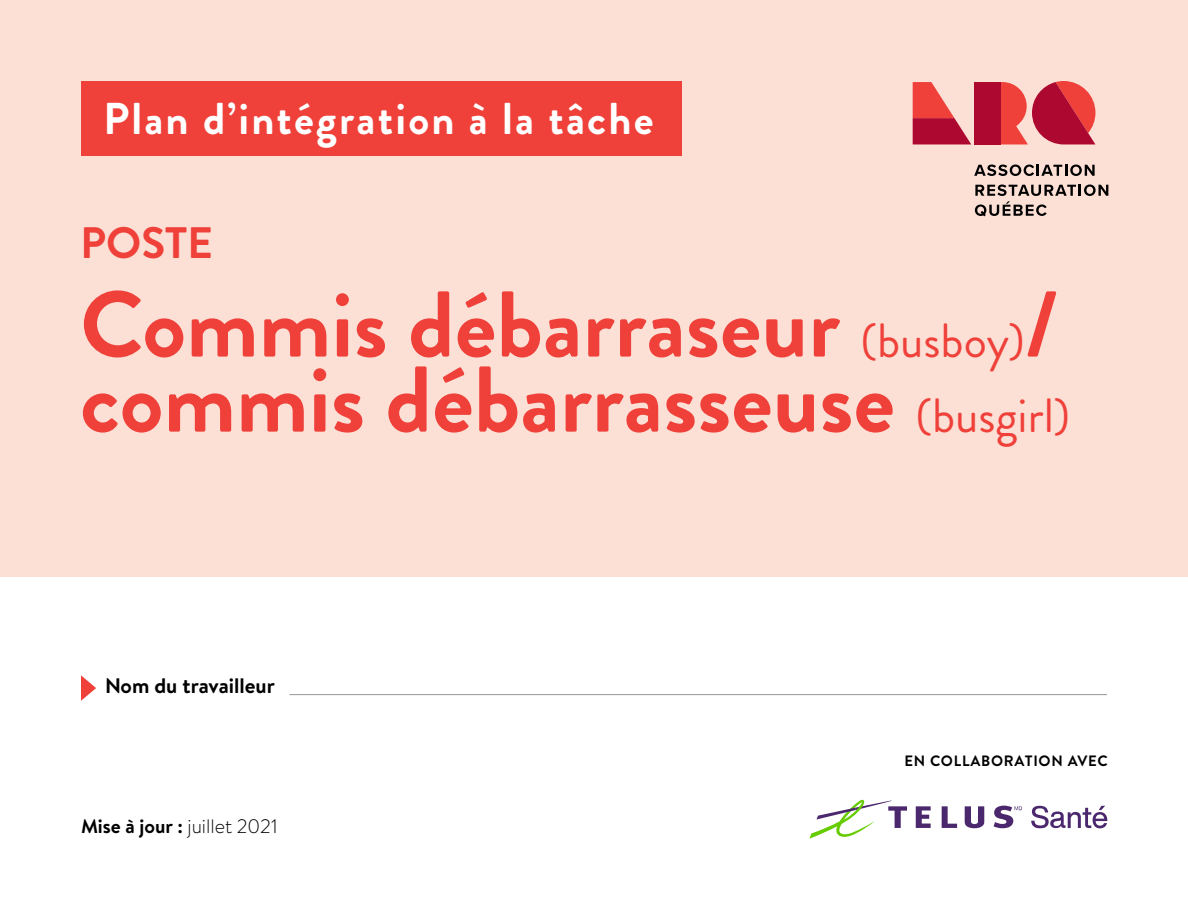
<style>
.page{position:relative;width:1188px;height:918px;background:#fff}
.page>*{position:absolute;margin:0;border:0;box-sizing:border-box;transform-origin:0 0}
.t1{font:700 93.15px/75px "Brandon Grotesque";color:#ef413a}
.t2{font:700 44.55px "Brandon Grotesque";letter-spacing:.05em;color:#fff}
.t3{font:700 43.95px "Brandon Grotesque";color:#ef413a}
.t4{font:700 21px "Brandon Text";color:#000}
.t5{font:300 19.5px "Brandon Text";color:#000}
.t6{font:700 15px "Brandon Text";letter-spacing:.05em;color:#000}
.s1{font-weight:400;font-size:48px}
.s2{font-weight:700}
</style>
<div class="page">
<div style="left:0;top:0;width:1188px;height:577px;background:#fce0d6"></div>
<svg style="left:81px;top:675px;width:15px;height:26px"></svg>
<svg style="left:974px;top:165px;width:121px;height:11px"></svg>
<svg style="left:975px;top:185px;width:133px;height:31px"></svg>
<svg style="left:1001px;top:81px;width:94px;height:63px"></svg>
<div style="left:974px;top:82px;width:27px;height:62px;background:#ad0830"></div>
<svg style="left:913px;top:82px;width:58px;height:62px"></svg>
<div style="left:81px;top:81px;width:601px;height:74px;background:#ef413a"></div>
<hr style="left:289px;top:694px;width:818px;height:1px;background:#939598">
<svg style="left:916px;top:806px;width:15px;height:22px"></svg>
<svg style="left:942px;top:806px;width:15px;height:22px"></svg>
<svg style="left:965px;top:806px;width:19px;height:22px"></svg>
<svg style="left:809px;top:800px;width:98px;height:39px"></svg>
<svg style="left:994px;top:806px;width:28px;height:22px"></svg>
<svg style="left:1031px;top:806px;width:76px;height:22px"></svg>
<p class="t2" style="left:103px;top:87px;width:552px">Plan d’intégration à la tâche</p>
<p class="t3" style="left:80px;top:212px;width:135px">POSTE</p>
<p class="t1" style="left:80px;top:288px;width:992px">Commis débarraseur <span class="s1">(busboy)</span>/ commis débarrasseuse <span class="s1">(busgirl)</span></p>
<p class="t4" style="left:105px;top:671px;width:171px">Nom du travailleur</p>
<p class="t5" style="left:81px;top:813px;width:198px"><span class="s2">Mise à jour :</span> juillet 2021</p>
<p class="t6" style="left:904px;top:751px;width:205px">EN COLLABORATION AVEC</p>
</div>
